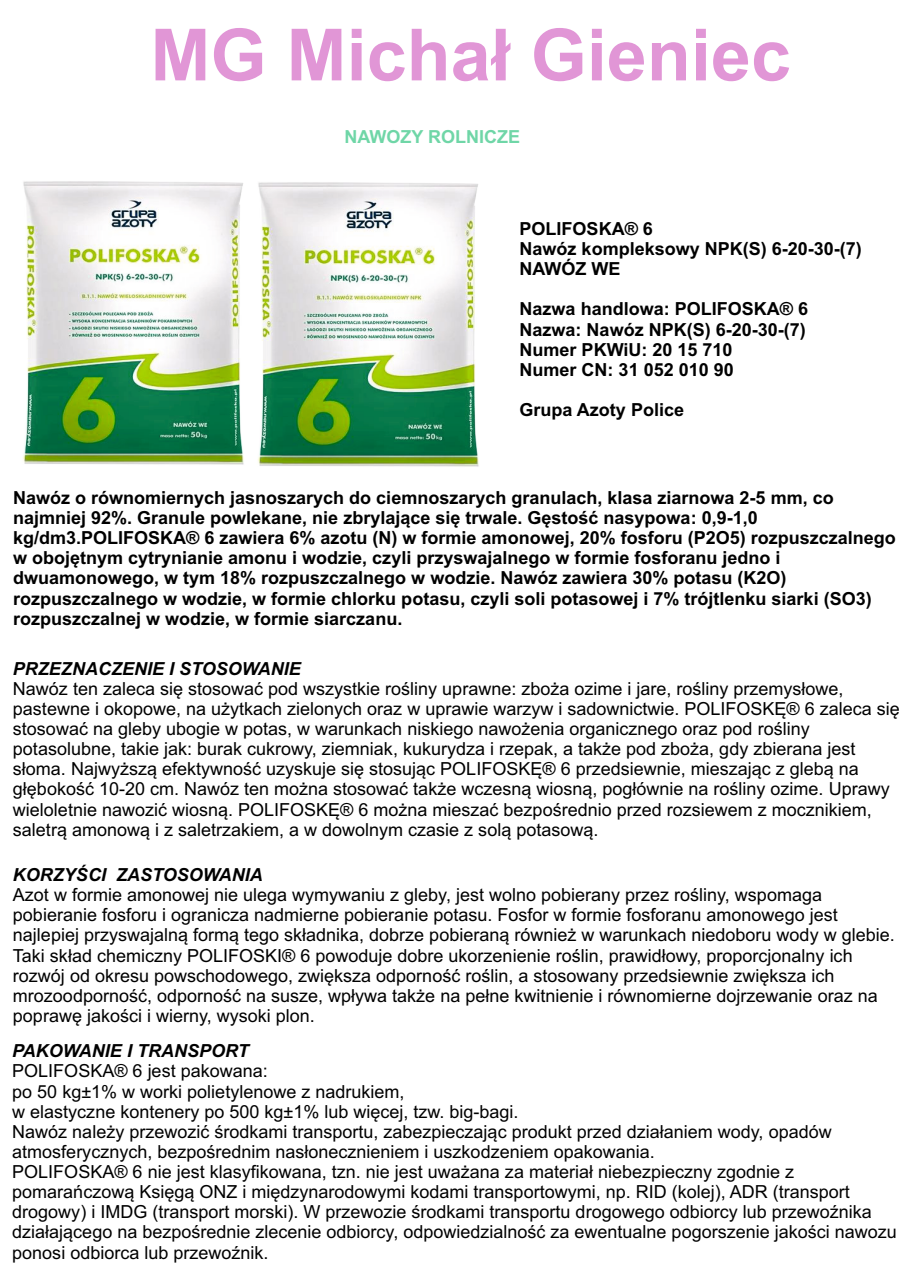
<style>
.page{position:relative;width:911px;height:1281px;background:#fff}
.page>*{position:absolute;margin:0;border:0;box-sizing:border-box;transform-origin:0 0}
.t1{font:700 72px "Arial";color:#e196d6}
.t2{font:18px/20.1px "Arial";color:#000}
.t3{font:700 18px/20.1px "Arial";color:#000}
.t4{font:italic 700 18px "Arial";color:#000}
.t5{font:700 18px "Arial";color:#6fd6a7}
</style>
<div class="page">
<img style="left:23px;top:181px;width:221px;height:284px">
<img style="left:258px;top:182px;width:221px;height:285px">
<h1 class="t1" style="left:150px;top:28px;width:642px">MG Michał Gieniec</h1>
<p class="t5" style="left:344px;top:130px;width:177px">NAWOZY ROLNICZE</p>
<p class="t3" style="left:519px;top:220px;width:344px">POLIFOSKA® 6<br>Nawóz kompleksowy NPK(S) 6-20-30-(7)<br>NAWÓZ WE</p>
<p class="t3" style="left:519px;top:301px;width:290px">Nazwa handlowa: POLIFOSKA® 6<br>Nazwa: Nawóz NPK(S) 6-20-30-(7)<br>Numer PKWiU: 20 15 710<br>Numer CN: 31 052 010 90</p>
<p class="t3" style="left:519px;top:401px;width:166px">Grupa Azoty Police</p>
<p class="t3" style="left:13px;top:489px;width:884px">Nawóz o równomiernych jasnoszarych do ciemnoszarych granulach, klasa ziarnowa 2-5 mm, co najmniej 92%. Granule powlekane, nie zbrylające się trwale. Gęstość nasypowa: 0,9-1,0 kg/dm3.POLIFOSKA® 6 zawiera 6% azotu (N) w formie amonowej, 20% fosforu (P2O5) rozpuszczalnego w obojętnym cytrynianie amonu i wodzie, czyli przyswajalnego w formie fosforanu jedno i dwuamonowego, w tym 18% rozpuszczalnego w wodzie. Nawóz zawiera 30% potasu (K2O) rozpuszczalnego w wodzie, w formie chlorku potasu, czyli soli potasowej i 7% trójtlenku siarki (SO3) rozpuszczalnej w wodzie, w formie siarczanu.</p>
<p class="t4" style="left:13px;top:661px;width:289px">PRZEZNACZENIE I STOSOWANIE</p>
<p class="t2" style="left:13px;top:680px;width:888px">Nawóz ten zaleca się stosować pod wszystkie rośliny uprawne: zboża ozime i jare, rośliny przemysłowe, pastewne i okopowe, na użytkach zielonych oraz w uprawie warzyw i sadownictwie. POLIFOSKĘ® 6 zaleca się stosować na gleby ubogie w potas, w warunkach niskiego nawożenia organicznego oraz pod rośliny potasolubne, takie jak: burak cukrowy, ziemniak, kukurydza i rzepak, a także pod zboża, gdy zbierana jest słoma. Najwyższą efektywność uzyskuje się stosując POLIFOSKĘ® 6 przedsiewnie, mieszając z glebą na głębokość 10-20 cm. Nawóz ten można stosować także wczesną wiosną, pogłównie na rośliny ozime. Uprawy wieloletnie nawozić wiosną. POLIFOSKĘ® 6 można mieszać bezpośrednio przed rozsiewem z mocznikiem, saletrą amonową i z saletrzakiem, a w dowolnym czasie z solą potasową.</p>
<p class="t4" style="left:13px;top:868px;width:251px">KORZYŚCI ZASTOSOWANIA</p>
<p class="t2" style="left:13px;top:886px;width:883px">Azot w formie amonowej nie ulega wymywaniu z gleby, jest wolno pobierany przez rośliny, wspomaga pobieranie fosforu i ogranicza nadmierne pobieranie potasu. Fosfor w formie fosforanu amonowego jest najlepiej przyswajalną formą tego składnika, dobrze pobieraną również w warunkach niedoboru wody w glebie.<br>Taki skład chemiczny POLIFOSKI® 6 powoduje dobre ukorzenienie roślin, prawidłowy, proporcjonalny ich rozwój od okresu powschodowego, zwiększa odporność roślin, a stosowany przedsiewnie zwiększa ich mrozoodporność, odporność na susze, wpływa także na pełne kwitnienie i równomierne dojrzewanie oraz na poprawę jakości i wierny, wysoki plon.</p>
<p class="t4" style="left:12px;top:1044px;width:238px">PAKOWANIE I TRANSPORT</p>
<p class="t2" style="left:12px;top:1062px;width:886px">POLIFOSKA® 6 jest pakowana:<br>po 50 kg±1% w worki polietylenowe z nadrukiem,<br>w elastyczne kontenery po 500 kg±1% lub więcej, tzw. big-bagi.<br>Nawóz należy przewozić środkami transportu, zabezpieczając produkt przed działaniem wody, opadów atmosferycznych, bezpośrednim nasłonecznieniem i uszkodzeniem opakowania.<br>POLIFOSKA® 6 nie jest klasyfikowana, tzn. nie jest uważana za materiał niebezpieczny zgodnie z pomarańczową Księgą ONZ i międzynarodowymi kodami transportowymi, np. RID (kolej), ADR (transport drogowy) i IMDG (transport morski). W przewozie środkami transportu drogowego odbiorcy lub przewoźnika działającego na bezpośrednie zlecenie odbiorcy, odpowiedzialność za ewentualne pogorszenie jakości nawozu ponosi odbiorca lub przewoźnik.</p>
</div>
